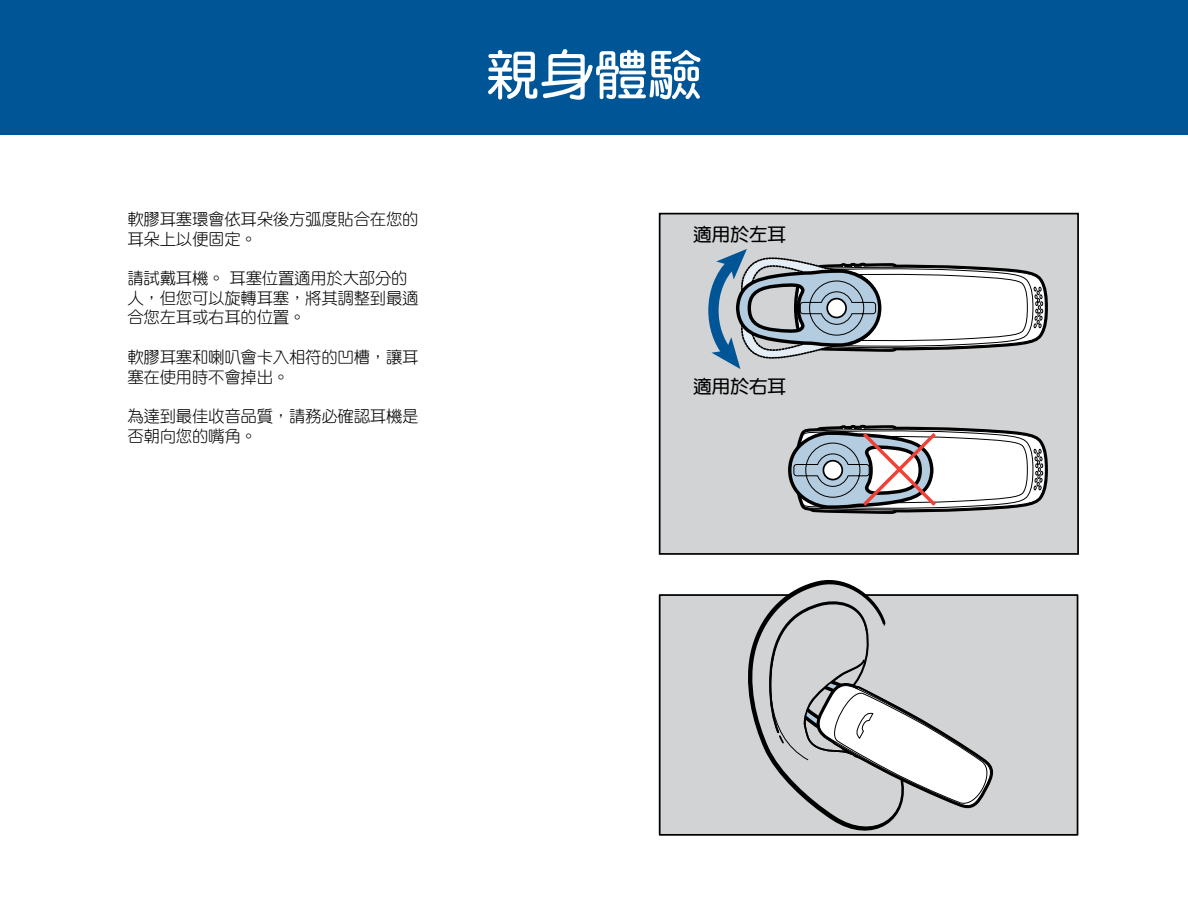
<style>
.page{position:relative;width:1188px;height:918px;background:#fff}
.page>*{position:absolute;margin:0;border:0;box-sizing:border-box;transform-origin:0 0}
.t1{font:54px "DF Yuan HK W7";color:#fff}
.t2{font:18.45px "DF Yuan HK W7";color:#000}
.t3{font:16.5px/19.5px "DF Yuan HK W3";letter-spacing:-.02em;color:#000}
</style>
<div class="page">
<div style="left:0;top:0;width:1188px;height:135px;background:#005596"></div>
<div style="left:660px;top:595px;width:418px;height:240px;background:#d1d3d4"></div>
<div style="left:659px;top:594px;width:419px;height:242px;border:2px solid #000"></div>
<svg style="left:745px;top:580px;width:252px;height:256px"></svg>
<div style="left:660px;top:214px;width:418px;height:340px;background:#d1d3d4"></div>
<div style="left:659px;top:213px;width:420px;height:342px;border:2px solid #000"></div>
<svg style="left:788px;top:424px;width:260px;height:90px;background:#b4b5b9"></svg>
<svg style="left:708px;top:249px;width:340px;height:120px"></svg>
<p class="t3" style="left:127px;top:209px;width:293px">軟膠耳塞環會依耳朵後方弧度貼合在您的耳朵上以便固定。</p>
<p class="t3" style="left:127px;top:268px;width:293px">請試戴耳機。耳塞位置適用於大部分的人，但您可以旋轉耳塞，將其調整到最適合您左耳或右耳的位置。</p>
<p class="t3" style="left:127px;top:347px;width:293px">軟膠耳塞和喇叭會卡入相符的凹槽，讓耳塞在使用時不會掉出。</p>
<p class="t3" style="left:127px;top:406px;width:293px">為達到最佳收音品質，請務必確認耳機是否朝向您的嘴角。</p>
<h1 class="t1" style="left:486px;top:46px;width:217px">親身體驗</h1>
<p class="t2" style="left:693px;top:224px;width:94px">適用於左耳</p>
<p class="t2" style="left:693px;top:377px;width:94px">適用於右耳</p>
</div>
